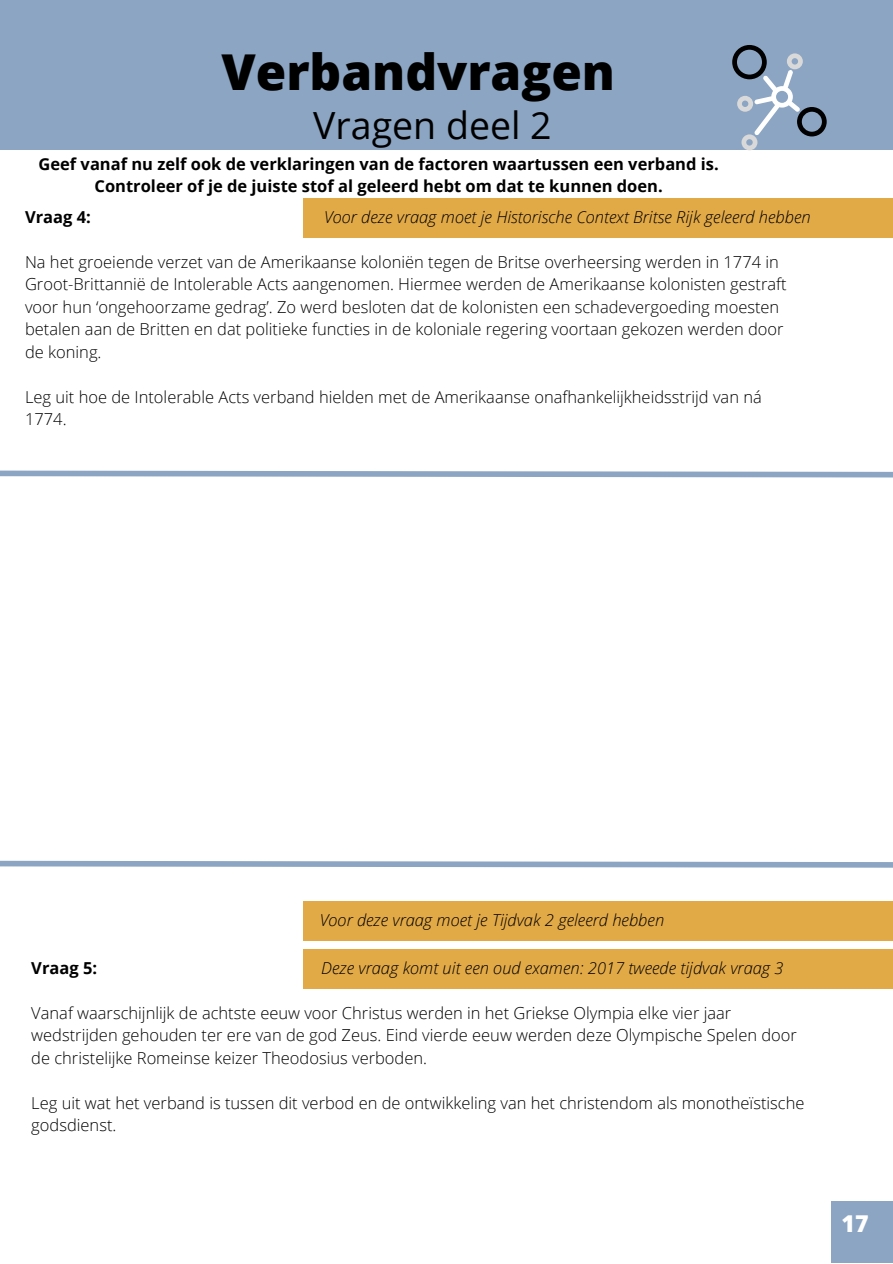
<style>
.page{position:relative;width:893px;height:1264px;background:#fff}
.page>*{position:absolute;margin:0;border:0;box-sizing:border-box;transform-origin:0 0}
.t1{font:800 49.5px "Open Sans";color:#000}
.t2{font:37.5px "Open Sans";color:#000}
.t3{font:800 23.25px "Open Sans";color:#fff}
.t4{font:300 16.5px/22.5px "Open Sans";color:#000}
.t5{font:italic 300 16.5px "Open Sans";color:#000}
.t6{font:700 16.5px/22.5px "Open Sans";color:#000;text-align:center}
</style>
<div class="page">
<div style="left:0;top:0;width:892px;height:150px;background:#8ba5c3"></div>
<svg style="left:732px;top:45px;width:94px;height:105px"></svg>
<div style="left:831px;top:1200px;width:61px;height:62px;background:#8ba5c3"></div>
<svg style="left:0;top:470px;width:892px;height:8px"></svg>
<svg style="left:0;top:860px;width:892px;height:8px"></svg>
<div style="left:303px;top:198px;width:589px;height:39px;background:#e2a947"></div>
<div style="left:303px;top:901px;width:589px;height:39px;background:#e2a947"></div>
<div style="left:303px;top:949px;width:589px;height:39px;background:#e2a947"></div>
<p class="t1" style="left:221px;top:37px;width:395px">Verbandvragen</p>
<p class="t2" style="left:313px;top:99px;width:240px">Vragen deel 2</p>
<p class="t6" style="left:39px;top:152px;width:681px">Geef vanaf nu zelf ook de verklaringen van de factoren waartussen een verband is.<br>Controleer of je de juiste stof al geleerd hebt om dat te kunnen doen.</p>
<p class="t6" style="left:25px;top:205px;width:67px">Vraag 4:</p>
<p class="t4" style="left:25px;top:250px;width:763px">Na het groeiende verzet van de Amerikaanse koloniën tegen de Britse overheersing werden in 1774 in Groot-Brittannië de Intolerable Acts aangenomen. Hiermee werden de Amerikaanse kolonisten gestraft voor hun ‘ongehoorzame gedrag’. Zo werd besloten dat de kolonisten een schadevergoeding moesten betalen aan de Britten en dat politieke functies in de koloniale regering voortaan gekozen werden door de koning.</p>
<p class="t4" style="left:25px;top:385px;width:738px">Leg uit hoe de Intolerable Acts verband hielden met de Amerikaanse onafhankelijkheidsstrijd van ná<br>1774.</p>
<p class="t5" style="left:324px;top:205px;width:488px">Voor deze vraag moet je Historische Context Britse Rijk geleerd hebben</p>
<p class="t5" style="left:320px;top:908px;width:346px">Voor deze vraag moet je Tijdvak 2 geleerd hebben</p>
<p class="t5" style="left:321px;top:956px;width:464px">Deze vraag komt uit een oud examen: 2017 tweede tijdvak vraag 3</p>
<p class="t6" style="left:31px;top:956px;width:67px">Vraag 5:</p>
<p class="t4" style="left:31px;top:1001px;width:767px">Vanaf waarschijnlijk de achtste eeuw voor Christus werden in het Griekse Olympia elke vier jaar wedstrijden gehouden ter ere van de god Zeus. Eind vierde eeuw werden deze Olympische Spelen door de christelijke Romeinse keizer Theodosius verboden.</p>
<p class="t4" style="left:31px;top:1091px;width:774px">Leg uit wat het verband is tussen dit verbod en de ontwikkeling van het christendom als monotheïstische godsdienst.</p>
<p class="t3" style="left:841px;top:1207px;width:29px">17</p>
<p class="t3" style="left:859px;top:1218px;width:15px">9</p>
<p class="t3" style="left:858px;top:1218px;width:18px">X</p>
<p class="t3" style="left:859px;top:1218px;width:15px">4</p>
<p class="t3" style="left:859px;top:1218px;width:15px">7</p>
</div>
